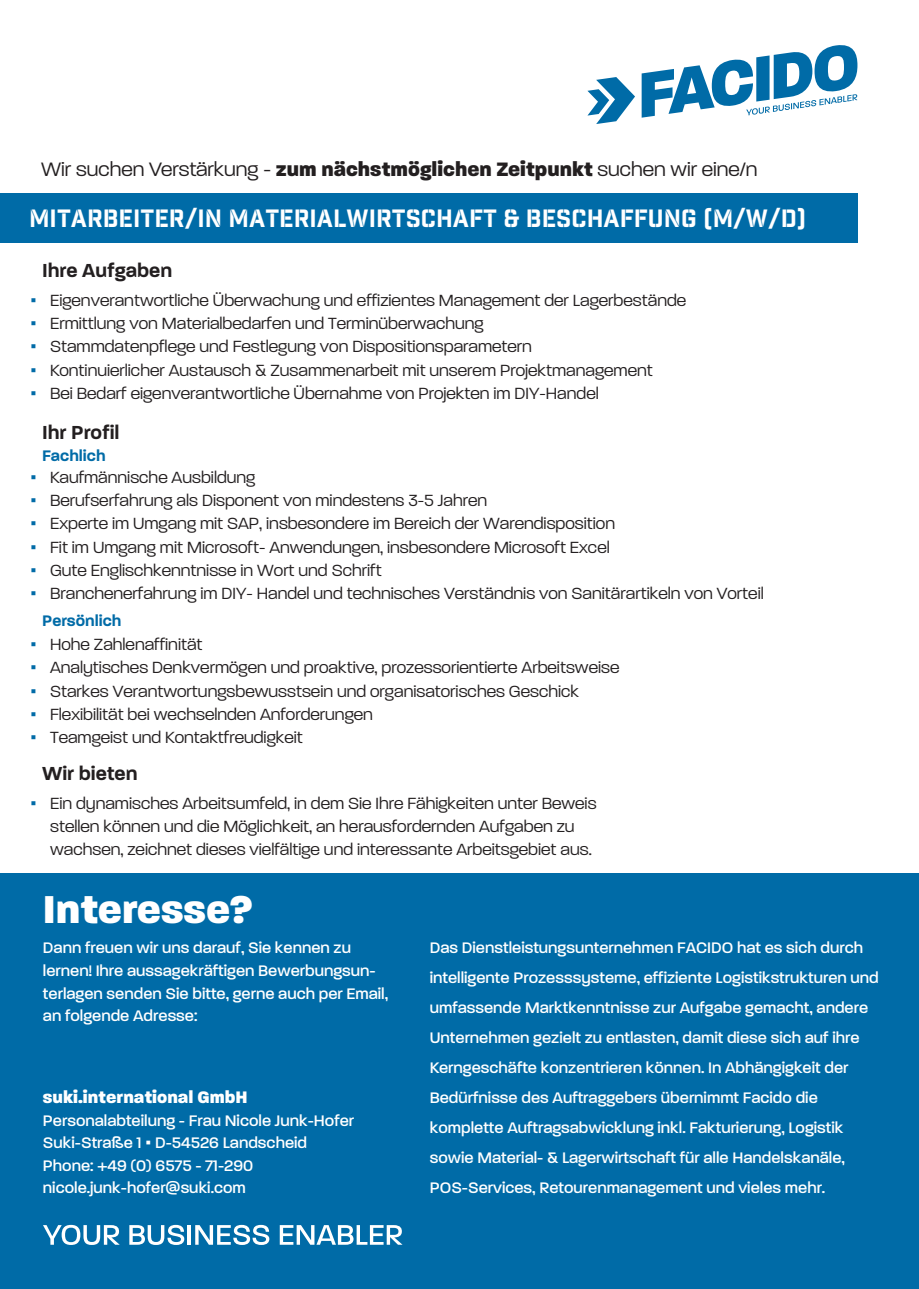
<style>
.page{position:relative;width:919px;height:1289px;background:#fff}
.page>*{position:absolute;margin:0;border:0;box-sizing:border-box;transform-origin:0 0}
.t1{font:800 42px "Paralucent";color:#fff}
.t2{font:24.3px "Industry Inc Stencil";color:#fff}
.t3{font:300 21px "Paralucent";color:#231f20}
.t4{font:600 20.4px "Paralucent";color:#231f20}
.t5{font:800 18px "Paralucent";color:#fff}
.t6{font:300 17.4px/23.2px "Paralucent";color:#231f20}
.t7{font:17.4px/23.2px "Arial Narrow";color:#006ba7;text-align:justify}
.t8{font:500 16.5px/30px "Paralucent";color:#fff}
.t9{font:600 16.5px "Paralucent";color:#006ba7}
.s1{font-weight:800}
.s2{font-family:"Arial Narrow";font-weight:400}
</style>
<div class="page">
<svg style="left:641px;top:45px;width:216px;height:73px"></svg>
<svg style="left:587px;top:77px;width:48px;height:47px"></svg>
<div style="left:0;top:193px;width:857px;height:49px;background:#006ba7"></div>
<div style="left:0;top:873px;width:918px;height:415px;background:#006ba7"></div>
<svg style="left:43px;top:1224px;width:76px;height:20px"></svg>
<svg style="left:129px;top:1224px;width:55px;height:20px"></svg>
<hr style="left:188px;top:1224px;width:3px;height:20px;background:#fff">
<svg style="left:195px;top:1224px;width:74px;height:20px"></svg>
<svg style="left:280px;top:1225px;width:122px;height:19px"></svg>
<p class="t3" style="left:41px;top:157px;width:717px">Wir suchen Verstärkung - <span class="s1">zum nächstmöglichen Zeitpunkt</span> suchen wir eine/n</p>
<h2 class="t2" style="left:29px;top:203px;width:778px">MITARBEITER/IN MATERIALWIRTSCHAFT &amp; BESCHAFFUNG (M/W/D)</h2>
<p class="t4" style="left:42px;top:259px;width:131px">Ihre Aufgaben</p>
<p class="t7" style="left:31px;top:287px;width:8px">▪ ▪ ▪ ▪ ▪</p>
<p class="t6" style="left:50px;top:288px;width:637px">Eigenverantwortliche Überwachung und effizientes Management der Lagerbestände Ermittlung von Materialbedarfen und Terminüberwachung<br>Stammdatenpflege und Festlegung von Dispositionsparametern<br>Kontinuierlicher Austausch &amp; Zusammenarbeit mit unserem Projektmanagement<br>Bei Bedarf eigenverantwortliche Übernahme von Projekten im DIY-Handel</p>
<p class="t4" style="left:42px;top:420px;width:79px">Ihr Profil</p>
<p class="t6" style="left:50px;top:465px;width:715px">Kaufmännische Ausbildung<br>Berufserfahrung als Disponent von mindestens 3-5 Jahren<br>Experte im Umgang mit SAP, insbesondere im Bereich der Warendisposition<br>Fit im Umgang mit Microsoft- Anwendungen, insbesondere Microsoft Excel<br>Gute Englischkenntnisse in Wort und Schrift<br>Branchenerfahrung im DIY- Handel und technisches Verständnis von Sanitärartikeln von Vorteil</p>
<p class="t9" style="left:42px;top:446px;width:65px">Fachlich</p>
<p class="t7" style="left:31px;top:464px;width:8px">▪ ▪ ▪ ▪ ▪ ▪</p>
<p class="t9" style="left:42px;top:611px;width:81px">Persönlich</p>
<p class="t7" style="left:31px;top:631px;width:8px">▪ ▪ ▪ ▪ ▪</p>
<p class="t6" style="left:50px;top:632px;width:570px">Hohe Zahlenaffinität<br>Analytisches Denkvermögen und proaktive, prozessorientierte Arbeitsweise Starkes Verantwortungsbewusstsein und organisatorisches Geschick Flexibilität bei wechselnden Anforderungen<br>Teamgeist und Kontaktfreudigkeit</p>
<p class="t4" style="left:42px;top:761px;width:97px">Wir bieten</p>
<p class="t7" style="left:31px;top:790px;width:8px">▪</p>
<p class="t6" style="left:50px;top:791px;width:548px">Ein dynamisches Arbeitsumfeld, in dem Sie Ihre Fähigkeiten unter Beweis stellen können und die Möglichkeit, an herausfordernden Aufgaben zu wachsen, zeichnet dieses vielfältige und interessante Arbeitsgebiet aus.</p>
<h1 class="t1" style="left:43px;top:884px;width:212px">Interesse?</h1>
<p class="t8" style="left:43px;top:936px;width:346px;line-height:22.5px">Dann freuen wir uns darauf, Sie kennen zu lernen! Ihre aussagekräftigen Bewerbungsun&shy;terlagen senden Sie bitte, gerne auch per Email, an folgende Adresse:</p>
<p class="t5" style="left:43px;top:1086px;width:206px">suki.international GmbH</p>
<p class="t8" style="left:43px;top:1108px;width:313px;line-height:22.5px">Personalabteilung - Frau Nicole Junk-Hofer Suki-Straße 1 <span class="s2">▪</span> D-54526 Landscheid Phone: +49 (0) 6575 - 71-290 nicole.junk-hofer@suki.com</p>
<p class="t8" style="left:430px;top:932px;width:450px">Das Dienstleistungsunternehmen FACIDO hat es sich durch intelligente Prozesssysteme, effiziente Logistikstrukturen und umfassende Marktkenntnisse zur Aufgabe gemacht, andere Unternehmen gezielt zu entlasten, damit diese sich auf ihre Kerngeschäfte konzentrieren können. In Abhängigkeit der Bedürfnisse des Auftraggebers übernimmt Facido die komplette Auftragsabwicklung inkl. Fakturierung, Logistik sowie Material- &amp; Lagerwirtschaft für alle Handelskanäle, POS-Services, Retourenmanagement und vieles mehr.</p>
</div>
